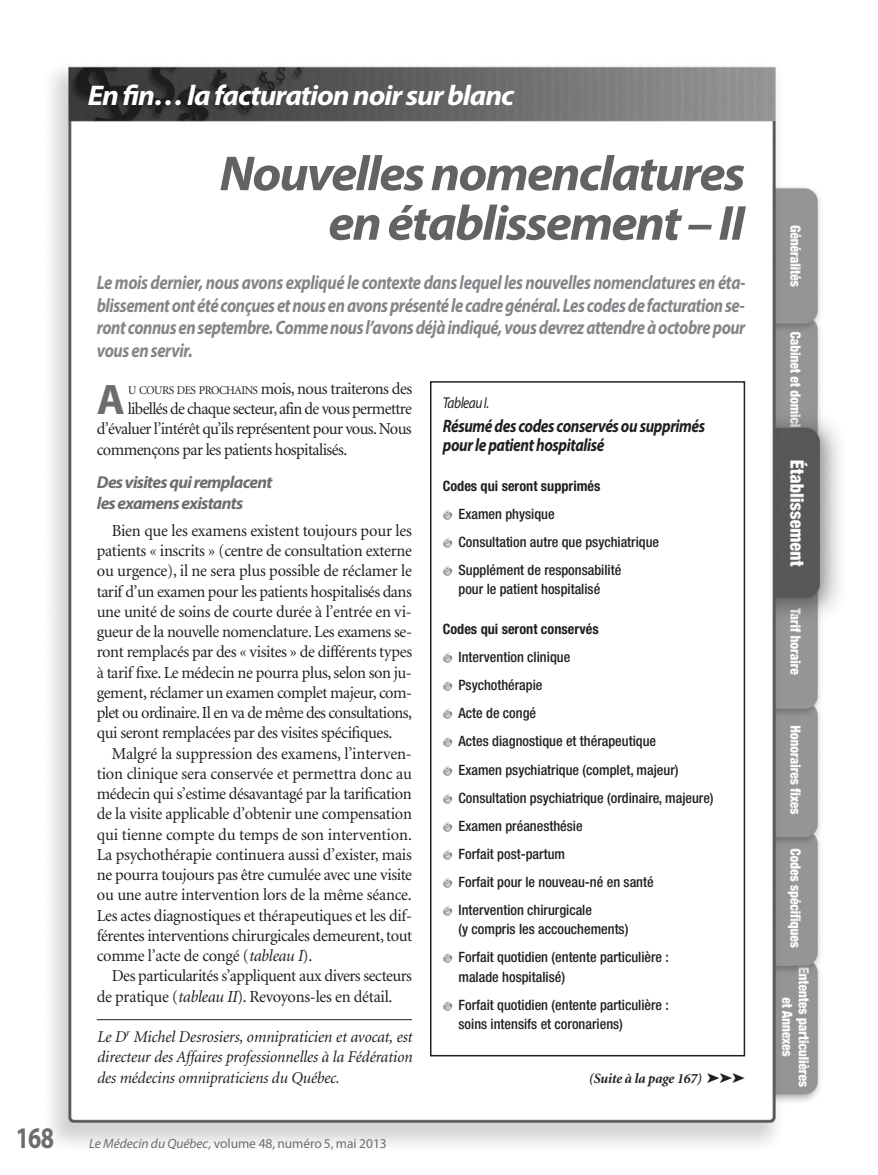
<style>
.page{position:relative;width:878px;height:1175px;background:#fff}
.page>*{position:absolute;margin:0;border:0;box-sizing:border-box;transform-origin:0 0}
.t1{font:italic 700 49.5px/49.5px "Myriad Pro";letter-spacing:-.035em;color:#636366;text-align:right;scale:1.05 1}
.t2{font:700 42.9px "Myriad Pro";color:#6c6d70}
.t3{font:700 30px "Myriad Pro";color:#6c6d70;scale:.8 1}
.t4{font:italic 700 28.5px "Myriad Pro";letter-spacing:-.035em;color:#fff;scale:1.05 1}
.t5{font:italic 700 19.5px/22.5px "Myriad Pro";letter-spacing:-.03em;color:#838588;text-align:justify;scale:.85 1}
.t6{font:italic 700 18px/19.5px "Myriad Pro";letter-spacing:-.025em;color:#231f20;scale:.85 1}
.t7{font:italic 700 17.25px/20.2px "Myriad Pro";letter-spacing:-.04em;color:#6c6d70}
.t8{font:16.8px/20.2px "Minion";letter-spacing:-.035em;color:#231f20;text-align:justify}
.t9{font:italic 16.5px/20.2px "Minion";letter-spacing:-.01em;color:#231f20;text-align:justify}
.t10{font:italic 15.75px "Myriad Pro";letter-spacing:-.035em;color:#231f20;scale:.85 1}
.t11{font:500 condensed 14.25px/28.2px "Helvetica Neue";color:#231f20}
.t12{font:700 condensed 14.25px "Helvetica Neue";color:#231f20}
.t13{font:italic 700 14.25px "Minion";letter-spacing:-.02em;color:#231f20}
.t14{font:13.5px "Myriad Pro";letter-spacing:-.005em;color:#6c6d70}
.s1{font-size:11.85px}
.s2{font-style:italic}
</style>
<div class="page">
<img style="left:50px;top:66px;width:790px;height:1080px">
<hr style="left:97px;top:1019px;width:315px;height:1px;background:#231f20">
<div style="left:430px;top:382px;width:314px;height:673px;background:#fff"></div>
<div style="left:430px;top:381px;width:315px;height:675px;border:2px solid #231f20"></div>
<div style="left:425px;top:1070px;width:320px;height:18px;background:#fff"></div>
<h3 class="t4" style="left:88px;top:84px;width:407px">En fin… la facturation noir sur blanc</h3>
<h1 class="t1" style="left:219px;top:153px;width:502px">Nouvelles nomenclatures en établissement – II</h1>
<p class="t5" style="left:97px;top:273px;width:764px">Le mois dernier, nous avons expliqué le contexte dans lequel les nouvelles nomenclatures en éta&shy;blissement ont été conçues et nous en avons présenté le cadre général. Les codes de facturation se&shy;ront connus en septembre. Comme nous l’avons déjà indiqué, vous devrez attendre à octobre pour vous en servir.</p>
<h2 class="t2" style="left:97px;top:384px;width:30px">A</h2>
<p class="t8" style="left:128px;top:380px;width:285px"><span class="s1">U COURS DES PROCHAINS</span> mois, nous traiterons des</p>
<p class="t8" style="left:128px;top:400px;width:285px">libellés de chaque secteur, afin de vous permettre</p>
<p class="t8" style="left:97px;top:420px;width:316px">d’évaluer l’intérêt qu’ils représentent pour vous. Nous</p>
<p class="t8" style="left:97px;top:440px;width:252px">commençons par les patients hospitalisés.</p>
<p class="t7" style="left:97px;top:474px;width:177px">Des visites qui remplacent les examens existants</p>
<p class="t8" style="left:97px;top:521px;width:317px;text-indent:15px">Bien que les examens existent toujours pour les patients « inscrits » (centre de consultation externe ou urgence), il ne sera plus possible de réclamer le tarif d’un examen pour les patients hospitalisés dans une unité de soins de courte durée à l’entrée en vi&shy;gueur de la nouvelle nomenclature. Les examens se&shy;ront remplacés par des « visites » de différents types à tarif fixe. Le médecin ne pourra plus, selon son ju&shy;gement, réclamer un examen complet majeur, com&shy;plet ou ordinaire. Il en va de même des consultations, qui seront remplacées par des visites spécifiques.</p>
<p class="t8" style="left:97px;top:744px;width:317px;text-indent:15px">Malgré la suppression des examens, l’interven&shy;tion clinique sera conservée et permettra donc au médecin qui s’estime désavantagé par la tarification de la visite applicable d’obtenir une compensation qui tienne compte du temps de son intervention.<br>La psychothérapie continuera aussi d’exister, mais ne pourra toujours pas être cumulée avec une visite ou une autre intervention lors de la même séance.<br>Les actes diagnostiques et thérapeutiques et les dif&shy;férentes interventions chirurgicales demeurent, tout comme l’acte de congé (<span class="s2">tableau I</span>).</p>
<p class="t8" style="left:97px;top:967px;width:317px;text-indent:15px">Des particularités s’appliquent aux divers secteurs de pratique (<span class="s2">tableau II</span>). Revoyons-les en détail.</p>
<p class="t9" style="left:97px;top:1028px;width:317px">Le D<sup>r</sup> Michel Desrosiers, omnipraticien et avocat, est directeur des Affaires professionnelles à la Fédération des médecins omnipraticiens du Québec.</p>
<h3 class="t3" style="left:16px;top:1126px;width:49px">168</h3>
<p class="t14" style="left:89px;top:1138px;width:299px"><span class="s2">Le Médecin du Québec,</span> volume 48, numéro 5, mai 2013</p>
<p class="t10" style="left:442px;top:397px;width:56px">Tableau I.</p>
<p class="t6" style="left:442px;top:417px;width:310px">Résumé des codes conservés ou supprimés pour le patient hospitalisé</p>
<p class="t12" style="left:442px;top:481px;width:159px">Codes qui seront supprimés</p>
<p class="t11" style="left:458px;top:501px;width:202px">Examen physique<br>Consultation autre que psychiatrique<br>Supplément de responsabilité</p>
<p class="t11" style="left:458px;top:576px;width:143px">pour le patient hospitalisé</p>
<p class="t12" style="left:443px;top:623px;width:157px">Codes qui seront conservés</p>
<p class="t11" style="left:458px;top:644px;width:257px">Intervention clinique<br>Psychothérapie<br>Acte de congé<br>Actes diagnostique et thérapeutique<br>Examen psychiatrique (complet, majeur)<br>Consultation psychiatrique (ordinaire, majeure)<br>Examen préanesthésie<br>Forfait post-partum<br>Forfait pour le nouveau-né en santé<br>Intervention chirurgicale</p>
<p class="t11" style="left:458px;top:916px;width:212px">(y compris les accouchements)<br>Forfait quotidien (entente particulière :</p>
<p class="t11" style="left:458px;top:963px;width:212px">malade hospitalisé)<br>Forfait quotidien (entente particulière :</p>
<p class="t11" style="left:458px;top:1011px;width:166px">soins intensifs et coronariens)</p>
<p class="t13" style="left:588px;top:1072px;width:158px">(Suite à la page 167) ➤➤➤</p>
</div>
